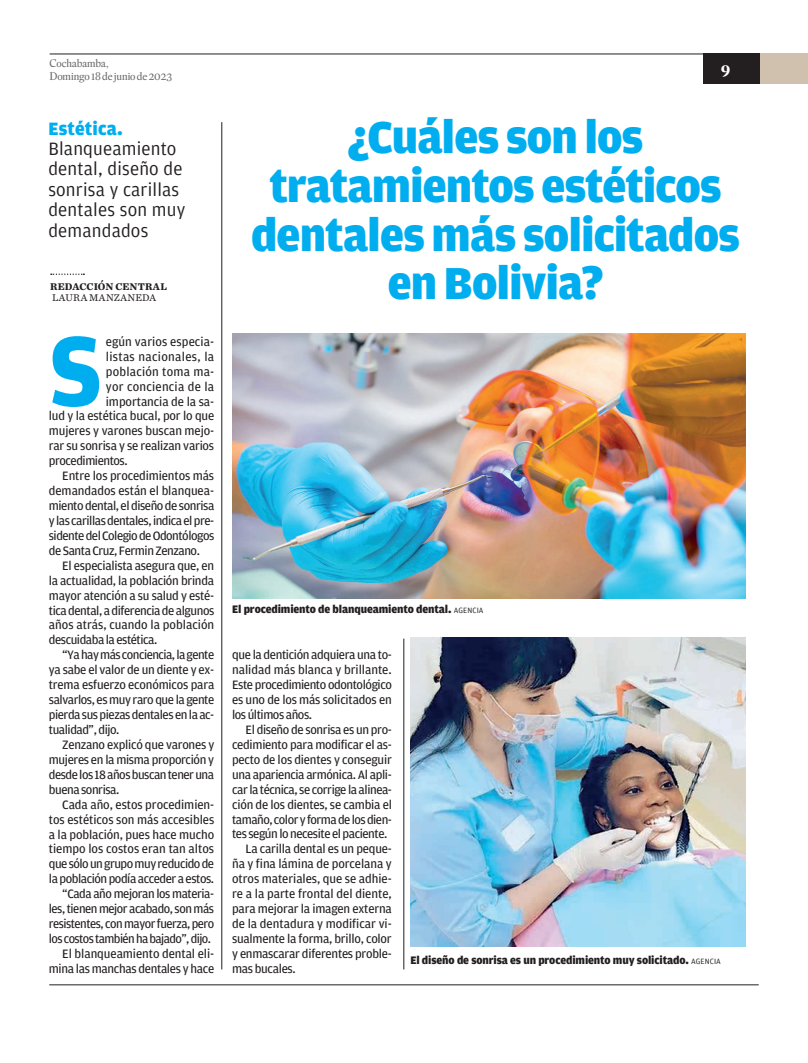
<style>
.page{position:relative;width:808px;height:1063px;background:#fff}
.page>*{position:absolute;margin:0;border:0;box-sizing:border-box;transform-origin:0 0}
.t1{font:700 104.6px "Amplitude";color:#00aeef}
.t2{font:900 47.5px/48.9px "Amplitude";letter-spacing:-.02em;color:#00aeef;text-align:center}
.t3{font:19px/20.3px "Amplitude";letter-spacing:.01em;color:#231f20}
.t4{font:900 19px "Amplitude";letter-spacing:.01em;color:#00aeef}
.t5{font:700 16.3px "Eudald Headline";color:#fff}
.t6{font:12.9px/14.9px "Amplitude";letter-spacing:-.02em;color:#231f20;text-align:justify}
.t7{font:12.9px "Amplitude";color:#231f20}
.t8{font:12.9px "Amplitude";letter-spacing:-.04em;color:#231f20}
.t9{font:12.9px "Amplitude";letter-spacing:-.045em;color:#231f20}
.t10{font:12.9px "Amplitude";letter-spacing:.025em;color:#231f20}
.t11{font:12.9px "Amplitude";letter-spacing:.005em;color:#231f20}
.t12{font:12.9px "Amplitude";letter-spacing:.02em;color:#231f20}
.t13{font:12.9px "Amplitude";letter-spacing:.015em;color:#231f20}
.t14{font:900 11.5px "Amplitude";letter-spacing:-.01em;color:#231f20}
.t15{font:10.9px/12.2px "Eudald Headline";letter-spacing:-.02em;color:#636366}
.t16{font:700 10.2px "Chronicle Text G2";color:#231f20}
.t17{font:10.2px "Chronicle Text G2";letter-spacing:.035em;color:#231f20}
.s1{font-weight:400;font-size:8.1px}
</style>
<div class="page">
<svg style="left:51px;top:274px;width:33px;height:1px"></svg>
<hr style="left:222px;top:122px;width:1px;height:847px;background:#231f20">
<hr style="left:404px;top:639px;width:1px;height:330px;background:#231f20">
<img style="left:232px;top:334px;width:513px;height:264px">
<img style="left:411px;top:638px;width:334px;height:308px">
<hr style="left:49px;top:985px;width:710px;height:1px;background:#231f20">
<hr style="left:50px;top:54px;width:694px;height:1px;background:#231f20">
<div style="left:703px;top:54px;width:57px;height:30px;background:#231f20"></div>
<div style="left:760px;top:54px;width:48px;height:30px;background:#cfc1ae"></div>
<p class="t15" style="left:50px;top:57px;width:124px">Cochabamba,<br>Domingo 18 de junio de 2023</p>
<p class="t5" style="left:721px;top:58px;width:11px">9</p>
<h3 class="t4" style="left:48px;top:118px;width:76px">Estética.</h3>
<h3 class="t3" style="left:48px;top:139px;width:138px">Blanqueamiento dental, diseño de sonrisa y carillas dentales son muy demandados</h3>
<p class="t16" style="left:50px;top:279px;width:118px">REDACCIÓN CENTRAL</p>
<p class="t17" style="left:52px;top:290px;width:105px">LAURA MANZANEDA</p>
<h1 class="t1" style="left:49px;top:313px;width:56px">S</h1>
<p class="t11" style="left:106px;top:334px;width:110px">egún varios especia-</p>
<p class="t10" style="left:106px;top:349px;width:110px">listas nacionales, la</p>
<p class="t13" style="left:106px;top:364px;width:110px">población toma ma-</p>
<p class="t12" style="left:106px;top:379px;width:110px">yor conciencia de la</p>
<p class="t6" style="left:106px;top:394px;width:110px">importancia de la sa-</p>
<p class="t6" style="left:49px;top:409px;width:167px">lud y la estética bucal, por lo que</p>
<p class="t6" style="left:49px;top:424px;width:167px">mujeres y varones buscan mejo-</p>
<p class="t6" style="left:49px;top:439px;width:167px">rar su sonrisa y se realizan varios</p>
<p class="t6" style="left:49px;top:454px;width:80px">procedimientos.</p>
<p class="t6" style="left:62px;top:469px;width:153px">Entre los procedimientos más</p>
<p class="t6" style="left:49px;top:483px;width:167px">demandados están el blanquea-</p>
<p class="t6" style="left:49px;top:498px;width:167px">miento dental, el diseño de sonrisa</p>
<p class="t6" style="left:49px;top:513px;width:167px">y las carillas dentales, indica el pre-</p>
<p class="t6" style="left:49px;top:528px;width:167px">sidente del Colegio de Odontólogos</p>
<p class="t6" style="left:49px;top:543px;width:153px">de Santa Cruz, Fermin Zenzano.</p>
<p class="t6" style="left:62px;top:558px;width:153px">El especialista asegura que, en</p>
<p class="t6" style="left:49px;top:573px;width:167px">la actualidad, la población brinda</p>
<p class="t6" style="left:49px;top:588px;width:167px">mayor atención a su salud y esté-</p>
<p class="t6" style="left:49px;top:603px;width:167px">tica dental, a diferencia de algunos</p>
<p class="t7" style="left:49px;top:618px;width:167px">años atrás, cuando la población</p>
<p class="t6" style="left:49px;top:633px;width:110px">descuidaba la estética.</p>
<p class="t8" style="left:62px;top:648px;width:153px">“Ya hay más conciencia, la gente</p>
<p class="t6" style="left:49px;top:663px;width:167px">ya sabe el valor de un diente y ex-</p>
<p class="t6" style="left:49px;top:678px;width:167px">trema esfuerzo económicos para</p>
<p class="t6" style="left:49px;top:693px;width:167px">salvarlos, es muy raro que la gente</p>
<p class="t6" style="left:49px;top:707px;width:167px">pierda sus piezas dentales en la ac-</p>
<p class="t6" style="left:49px;top:722px;width:72px">tualidad”, dijo.</p>
<p class="t6" style="left:62px;top:737px;width:153px">Zenzano explicó que varones y</p>
<p class="t6" style="left:49px;top:752px;width:167px">mujeres en la misma proporción y</p>
<p class="t6" style="left:49px;top:767px;width:167px">desde los 18 años buscan tener una</p>
<p class="t6" style="left:49px;top:782px;width:72px">buena sonrisa.</p>
<p class="t6" style="left:62px;top:797px;width:153px">Cada año, estos procedimien-</p>
<p class="t6" style="left:49px;top:812px;width:167px">tos estéticos son más accesibles</p>
<p class="t6" style="left:49px;top:827px;width:167px">a la población, pues hace mucho</p>
<p class="t7" style="left:49px;top:842px;width:167px">tiempo los costos eran tan altos</p>
<p class="t6" style="left:49px;top:857px;width:167px">que sólo un grupo muy reducido de</p>
<p class="t6" style="left:49px;top:872px;width:167px">la población podía acceder a estos.</p>
<p class="t6" style="left:62px;top:887px;width:153px">“Cada año mejoran los materia-</p>
<p class="t6" style="left:49px;top:901px;width:167px">les, tienen mejor acabado, son más</p>
<p class="t8" style="left:49px;top:917px;width:167px">resistentes, con mayor fuerza, pero</p>
<p class="t9" style="left:49px;top:932px;width:164px">los costos también ha bajado”, dijo.</p>
<p class="t6" style="left:62px;top:946px;width:153px">El blanqueamiento dental eli-</p>
<p class="t6" style="left:49px;top:961px;width:167px">mina las manchas dentales y hace</p>
<h2 class="t2" style="left:251px;top:113px;width:490px">¿Cuáles son los tratamientos estéticos dentales más solicitados en Bolivia?</h2>
<p class="t14" style="left:232px;top:603px;width:253px">El procedimiento de blanqueamiento dental. <span class="s1">AGENCIA</span></p>
<p class="t6" style="left:232px;top:648px;width:161px">que la dentición adquiera una to&shy;nalidad más blanca y brillante.<br>Este procedimiento odontológico es uno de los más solicitados en los últimos años.</p>
<p class="t6" style="left:246px;top:722px;width:148px">El diseño de sonrisa es un pro-</p>
<p class="t6" style="left:232px;top:737px;width:161px">cedimiento para modificar el as-</p>
<p class="t6" style="left:232px;top:752px;width:161px">pecto de los dientes y conseguir</p>
<p class="t6" style="left:232px;top:767px;width:161px">una apariencia armónica. Al apli-</p>
<p class="t6" style="left:232px;top:782px;width:161px">car la técnica, se corrige la alinea-</p>
<p class="t6" style="left:232px;top:797px;width:161px">ción de los dientes, se cambia el</p>
<p class="t6" style="left:232px;top:812px;width:161px">tamaño, color y forma de los dien-</p>
<p class="t6" style="left:232px;top:827px;width:157px">tes según lo necesite el paciente.</p>
<p class="t6" style="left:246px;top:842px;width:148px">La carilla dental es un peque-</p>
<p class="t6" style="left:232px;top:857px;width:161px">ña y fina lámina de porcelana y</p>
<p class="t6" style="left:232px;top:872px;width:161px">otros materiales, que se adhie-</p>
<p class="t7" style="left:232px;top:887px;width:161px">re a la parte frontal del diente,</p>
<p class="t6" style="left:232px;top:901px;width:161px">para mejorar la imagen externa</p>
<p class="t7" style="left:232px;top:917px;width:161px">de la dentadura y modificar vi-</p>
<p class="t6" style="left:232px;top:931px;width:161px">sualmente la forma, brillo, color</p>
<p class="t6" style="left:232px;top:946px;width:161px">y enmascarar diferentes proble-</p>
<p class="t6" style="left:232px;top:961px;width:65px">mas bucales.</p>
<p class="t14" style="left:410px;top:954px;width:312px">El diseño de sonrisa es un procedimiento muy solicitado. <span class="s1">AGENCIA</span></p>
</div>
